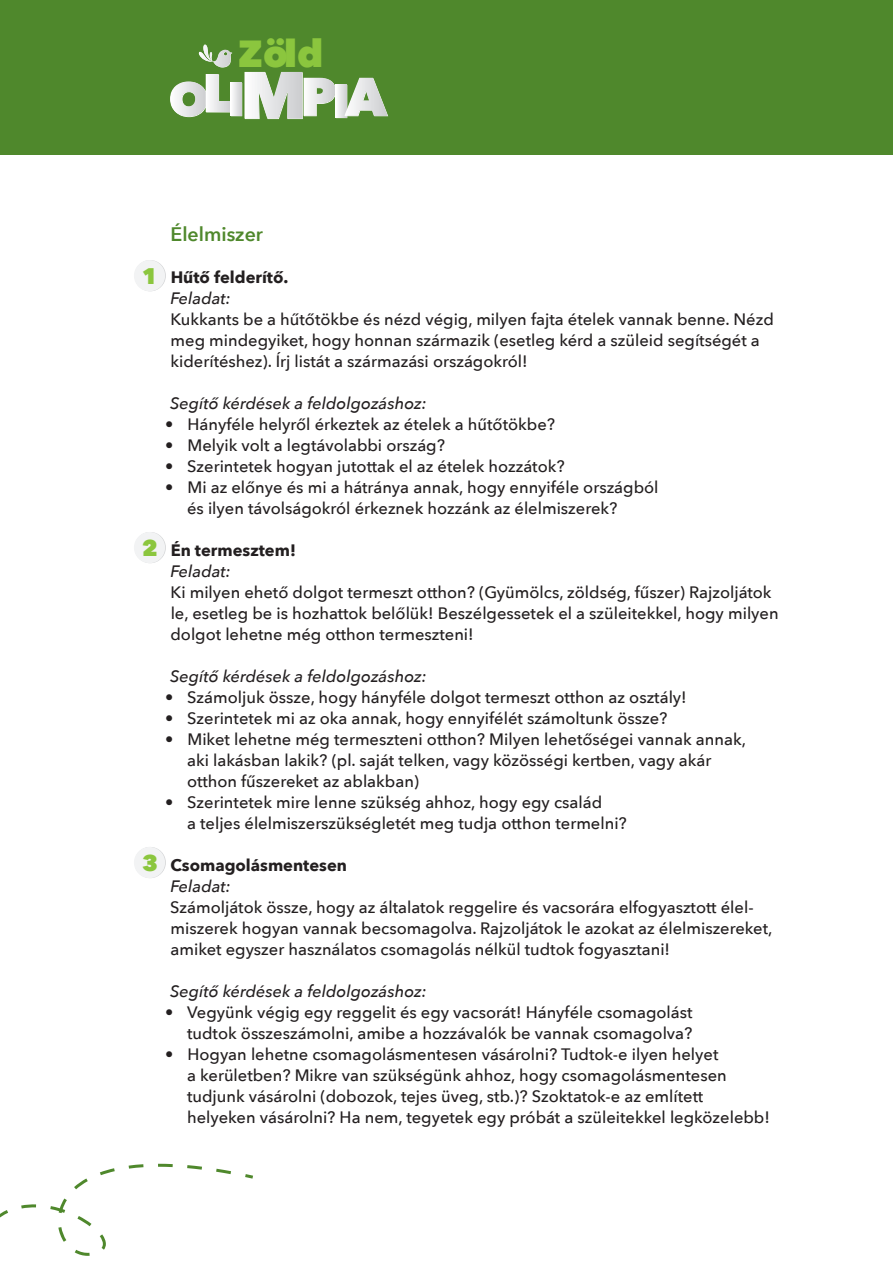
<style>
.page{position:relative;width:893px;height:1263px;background:#fff}
.page>*{position:absolute;margin:0;border:0;box-sizing:border-box;transform-origin:0 0}
.t1{font:800 37.65px "Avenir Next";color:#8bc63e}
.t2{font:800 22.5px "Avenir Next";color:#8bc63e}
.t3{font:600 19.5px "Avenir Next";color:#4f882c}
.t4{font:500 16.5px/21px "Avenir Next";color:#231f20}
.t5{font:italic 500 16.5px "Avenir Next";color:#231f20}
.t6{font:700 16.5px "Avenir Next";color:#231f20}
</style>
<div class="page">
<div style="left:0;top:0;width:893px;height:154px;background:#4f882c"></div>
<div style="left:135px;top:260px;width:31px;height:31px;background:#e2e3e4;border-radius:50%"></div>
<div style="left:134px;top:260px;width:31px;height:31px;background:#f2f3f4;border-radius:50%"></div>
<div style="left:135px;top:532px;width:31px;height:31px;background:#e2e3e4;border-radius:50%"></div>
<div style="left:134px;top:532px;width:31px;height:31px;background:#f2f3f4;border-radius:50%"></div>
<div style="left:135px;top:847px;width:31px;height:31px;background:#e2e3e5;border-radius:50%"></div>
<div style="left:134px;top:847px;width:31px;height:31px;background:#f2f3f4;border-radius:50%"></div>
<svg style="left:0;top:1164px;width:231px;height:92px"></svg>
<svg style="left:245px;top:1174px;width:8px;height:4px"></svg>
<svg style="left:170px;top:44px;width:218px;height:75px"></svg>
<h1 class="t1" style="left:238px;top:31px;width:87px">Zöld</h1>
<h2 class="t2" style="left:142px;top:262px;width:17px">1</h2>
<h2 class="t2" style="left:142px;top:534px;width:17px">2</h2>
<h2 class="t2" style="left:142px;top:849px;width:17px">3</h2>
<p class="t3" style="left:171px;top:217px;width:94px">Élelmiszer</p>
<p class="t6" style="left:171px;top:263px;width:119px">Hűtő felderítő.</p>
<p class="t5" style="left:171px;top:284px;width:62px">Feladat:</p>
<p class="t4" style="left:170px;top:308px;width:605px">Kukkants be a hűtőtökbe és nézd végig, milyen fajta ételek vannak benne. Nézd meg mindegyiket, hogy honnan származik (esetleg kérd a szüleid segítségét a kiderítéshez). Írj listát a származási országokról!</p>
<p class="t5" style="left:170px;top:389px;width:258px">Segítő kérdések a feldolgozáshoz:</p>
<p class="t4" style="left:165px;top:413px;width:391px">• Hányféle helyről érkeztek az ételek a hűtőtökbe?</p>
<p class="t4" style="left:165px;top:434px;width:281px">• Melyik volt a legtávolabbi ország?</p>
<p class="t4" style="left:165px;top:455px;width:401px">• Szerintetek hogyan jutottak el az ételek hozzátok?</p>
<p class="t4" style="left:187px;top:476px;width:473px;text-indent:-22px">• Mi az előnye és mi a hátránya annak, hogy ennyiféle országból és ilyen távolságokról érkeznek hozzánk az élelmiszerek?</p>
<p class="t6" style="left:171px;top:536px;width:127px">Én termesztem!</p>
<p class="t5" style="left:171px;top:557px;width:62px">Feladat:</p>
<p class="t4" style="left:170px;top:581px;width:610px">Ki milyen ehető dolgot termeszt otthon? (Gyümölcs, zöldség, fűszer) Rajzoljátok le, esetleg be is hozhattok belőlük! Beszélgessetek el a szüleitekkel, hogy milyen dolgot lehetne még otthon termeszteni!</p>
<p class="t5" style="left:170px;top:662px;width:258px">Segítő kérdések a feldolgozáshoz:</p>
<p class="t4" style="left:165px;top:686px;width:523px">• Számoljuk össze, hogy hányféle dolgot termeszt otthon az osztály!</p>
<p class="t4" style="left:165px;top:707px;width:504px">• Szerintetek mi az oka annak, hogy ennyifélét számoltunk össze?</p>
<p class="t4" style="left:187px;top:728px;width:560px;text-indent:-22px">• Miket lehetne még termeszteni otthon? Milyen lehetőségei vannak annak, aki lakásban lakik? (pl. saját telken, vagy közösségi kertben, vagy akár otthon fűszereket az ablakban)</p>
<p class="t4" style="left:187px;top:791px;width:441px;text-indent:-22px">• Szerintetek mire lenne szükség ahhoz, hogy egy család<br>a teljes élelmiszerszükségletét meg tudja otthon termelni?</p>
<p class="t6" style="left:170px;top:851px;width:178px">Csomagolásmentesen</p>
<p class="t5" style="left:171px;top:872px;width:62px">Feladat:</p>
<p class="t4" style="left:170px;top:896px;width:604px">Számoljátok össze, hogy az általatok reggelire és vacsorára elfogyasztott élel&shy;miszerek hogyan vannak becsomagolva. Rajzoljátok le azokat az élelmiszereket, amiket egyszer használatos csomagolás nélkül tudtok fogyasztani!</p>
<p class="t5" style="left:170px;top:977px;width:258px">Segítő kérdések a feldolgozáshoz:</p>
<p class="t4" style="left:165px;top:1001px;width:529px;text-align:right">• Vegyünk végig egy reggelit és egy vacsorát! Hányféle csomagolást tudtok összeszámolni, amibe a hozzávalók be vannak csomagolva?</p>
<p class="t4" style="left:187px;top:1043px;width:584px;text-indent:-22px">• Hogyan lehetne csomagolásmentesen vásárolni? Tudtok-e ilyen helyet<br>a kerületben? Mikre van szükségünk ahhoz, hogy csomagolásmentesen tudjunk vásárolni (dobozok, tejes üveg, stb.)? Szoktatok-e az említett helyeken vásárolni? Ha nem, tegyetek egy próbát a szüleitekkel legközelebb!</p>
</div>
